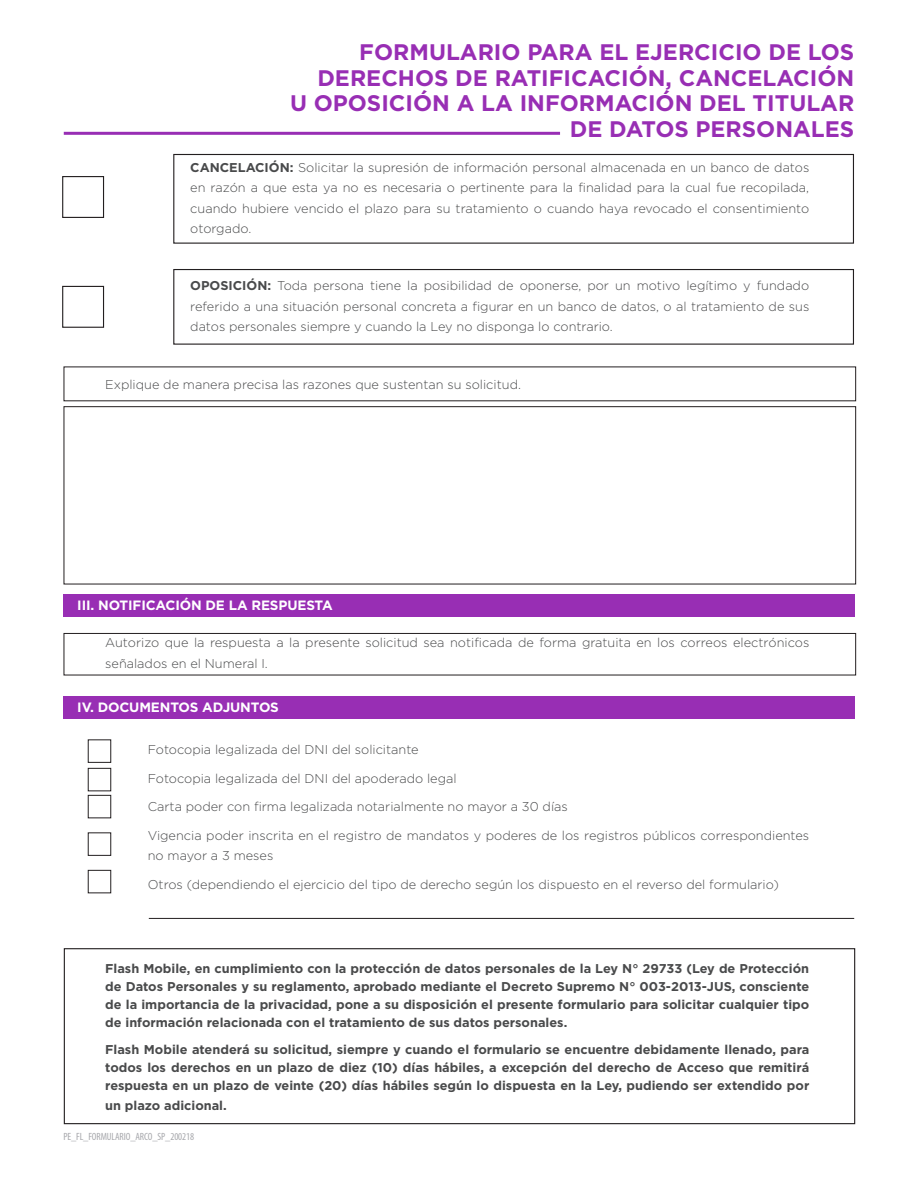
<style>
.page{position:relative;width:918px;height:1188px;background:#fff}
.page>*{position:absolute;margin:0;border:0;box-sizing:border-box;transform-origin:0 0}
.t1{font:700 22.5px/25.5px "Gotham";color:#982eb4;text-align:right}
.t2{font:700 13.5px "Gotham";letter-spacing:-.01em;color:#fff}
.t3{font:300 12.75px/20.2px "Gotham";color:#494a4b;text-align:justify}
.t4{font:700 12.75px/18px "Gotham";color:#494a4b;text-align:justify}
.t5{font:condensed 10.5px "Myriad Pro";letter-spacing:-.01em;color:#a8a9ad}
.s1{font-weight:700}
</style>
<div class="page">
<hr style="left:64px;top:132px;width:496px;height:3px;background:#982eb4">
<div style="left:173px;top:154px;width:681px;height:90px;border:1px solid #231f20"></div>
<div style="left:173px;top:269px;width:681px;height:76px;border:1px solid #231f20"></div>
<div style="left:62px;top:176px;width:42px;height:42px;border:1px solid #231f20"></div>
<div style="left:62px;top:286px;width:42px;height:42px;border:1px solid #231f20"></div>
<div style="left:64px;top:633px;width:792px;height:42px;border:1px solid #231f20"></div>
<div style="left:64px;top:406px;width:792px;height:178px;border:1px solid #231f20"></div>
<div style="left:63px;top:594px;width:792px;height:23px;background:#982eb4"></div>
<div style="left:63px;top:696px;width:792px;height:23px;background:#982eb4"></div>
<div style="left:88px;top:740px;width:23px;height:23px;border:1px solid #231f20"></div>
<div style="left:88px;top:768px;width:23px;height:23px;border:1px solid #231f20"></div>
<div style="left:88px;top:795px;width:23px;height:23px;border:1px solid #231f20"></div>
<div style="left:88px;top:833px;width:23px;height:23px;border:1px solid #231f20"></div>
<div style="left:88px;top:870px;width:23px;height:23px;border:1px solid #231f20"></div>
<hr style="left:149px;top:918px;width:705px;height:1px;background:#231f20">
<div style="left:64px;top:948px;width:791px;height:176px;border:1px solid #231f20"></div>
<h1 class="t1" style="left:290px;top:39px;width:566px">FORMULARIO PARA EL EJERCICIO DE LOS DERECHOS DE RATIFICACIÓN, CANCELACIÓN<br>U OPOSICIÓN A LA INFORMACIÓN DEL TITULAR DE DATOS PERSONALES</h1>
<p class="t3" style="left:190px;top:157px;width:621px"><span class="s1">CANCELACIÓN:</span> Solicitar la supresión de información personal almacenada en un banco de datos en razón a que esta ya no es necesaria o pertinente para la finalidad para la cual fue recopilada, cuando hubiere vencido el plazo para su tratamiento o cuando haya revocado el consentimiento otorgado.</p>
<p class="t3" style="left:190px;top:276px;width:621px"><span class="s1">OPOSICIÓN:</span> Toda persona tiene la posibilidad de oponerse, por un motivo legítimo y fundado referido a una situación personal concreta a figurar en un banco de datos, o al tratamiento de sus datos personales siempre y cuando la Ley no disponga lo contrario.</p>
<p class="t3" style="left:105px;top:374px;width:417px">Explique de manera precisa las razones que sustentan su solicitud.</p>
<p class="t2" style="left:77px;top:597px;width:257px">III. NOTIFICACIÓN DE LA RESPUESTA</p>
<p class="t3" style="left:105px;top:633px;width:706px">Autorizo que la respuesta a la presente solicitud sea notificada de forma gratuita en los correos electrónicos señalados en el Numeral I.</p>
<p class="t2" style="left:77px;top:699px;width:203px">IV. DOCUMENTOS ADJUNTOS</p>
<p class="t3" style="left:148px;top:739px;width:273px">Fotocopia legalizada del DNI del solicitante</p>
<p class="t3" style="left:148px;top:768px;width:310px">Fotocopia legalizada del DNI del apoderado legal</p>
<p class="t3" style="left:148px;top:797px;width:422px">Carta poder con firma legalizada notarialmente no mayor a 30 días</p>
<p class="t3" style="left:148px;top:825px;width:663px">Vigencia poder inscrita en el registro de mandatos y poderes de los registros públicos correspondientes no mayor a 3 meses</p>
<p class="t3" style="left:148px;top:874px;width:633px">Otros (dependiendo el ejercicio del tipo de derecho según los dispuesto en el reverso del formulario)</p>
<p class="t4" style="left:105px;top:959px;width:706px">Flash Mobile, en cumplimiento con la protección de datos personales de la Ley N° 29733 (Ley de Protección de Datos Personales y su reglamento, aprobado mediante el Decreto Supremo N° 003-2013-JUS, consciente de la importancia de la privacidad, pone a su disposición el presente formulario para solicitar cualquier tipo de información relacionada con el tratamiento de sus datos personales.</p>
<p class="t4" style="left:105px;top:1040px;width:706px">Flash Mobile atenderá su solicitud, siempre y cuando el formulario se encuentre debidamente llenado, para todos los derechos en un plazo de diez (10) días hábiles, a excepción del derecho de Acceso que remitirá respuesta en un plazo de veinte (20) días hábiles según lo dispuesta en la Ley, pudiendo ser extendido por</p>
<p class="t4" style="left:105px;top:1096px;width:123px">un plazo adicional.</p>
<p class="t5" style="left:63px;top:1130px;width:132px">PE_FL_FORMULARIO_ARCO_SP_200218</p>
</div>
